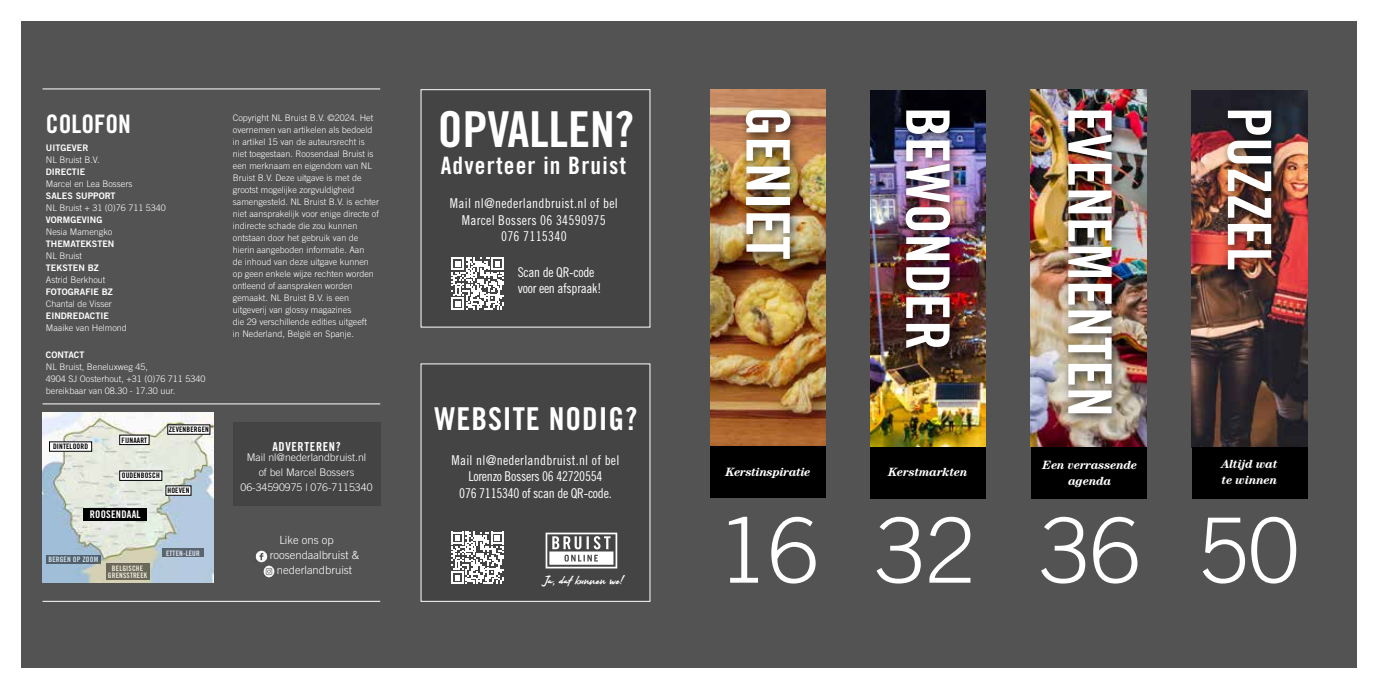
<style>
.page{position:relative;width:1378px;height:689px;background:#fff}
.page>*{position:absolute;margin:0;border:0;box-sizing:border-box;transform-origin:0 0}
.t1{font:300 90px "Trade Gothic LT Std";color:#fff}
.t2{font:60px "Trade Gothic LT Std Bd Cn 20";color:#fff}
.t3{font:49.5px "Trade Gothic LT Std Bd Cn 20";color:#fff}
.t4{font:31.5px "Trade Gothic LT Std Bd Cn 20";letter-spacing:.03em;color:#fff}
.t5{font:25.5px "Trade Gothic LT Std Bd Cn 20";color:#fff}
.t6{font:24px "Trade Gothic LT Std Bd Cn 20";letter-spacing:.05em;color:#fff}
.t7{font:13.5px/16.5px "Trade Gothic LT Std Cn 18";letter-spacing:-.02em;color:#fff;text-align:center}
.t8{font:13.5px/16.5px "Trade Gothic LT Std Cn 18";letter-spacing:.02em;color:#fff;text-align:center}
.t9{font:12.3px "Trade Gothic LT Std Bd Cn 20";letter-spacing:.05em;color:#fff}
.t10{font:12.15px "Arkipelago";color:#fff}
.t11{font:italic 700 12px/16.5px "Century Std";letter-spacing:-.02em;color:#fff}
.t12{font:300 11.25px "Trade Gothic LT Std";color:#fff}
.t13{font:300 10.5px/15px "Trade Gothic LT Std";color:#fff;text-align:center}
.t14{font:10.5px "Trade Gothic LT Std Bd Cn 20";letter-spacing:.02em;color:#fff}
.t15{font:300 9px/12px "Trade Gothic LT Std";color:#fff}
.t16{font:9px "Trade Gothic LT Std Bd 2";color:#fff}
.t17{font:7.5px "Trade Gothic LT Std Bd Cn 20";letter-spacing:.02em;color:#000}
.t18{font:7.5px/7.5px "Trade Gothic LT Std Bd Cn 20";letter-spacing:.02em;color:#fff;text-align:center}
</style>
<div class="page">
<div style="left:21px;top:21px;width:668px;height:647px;background:#535353"></div>
<hr style="left:43px;top:89px;width:337px;height:1px;background:#fff">
<hr style="left:43px;top:403px;width:337px;height:1px;background:#fff">
<div style="left:233px;top:422px;width:147px;height:84px;background:#454444"></div>
<hr style="left:43px;top:601px;width:337px;height:1px;background:#fff">
<img style="left:255px;top:550px;width:13px;height:12px">
<img style="left:263px;top:565px;width:12px;height:12px">
<img style="left:43px;top:412px;width:170px;height:171px">
<div style="left:83px;top:508px;width:64px;height:12px;background:#000"></div>
<div style="left:120px;top:471px;width:42px;height:9px;background:#fff"></div>
<div style="left:168px;top:425px;width:42px;height:9px;background:#fff"></div>
<div style="left:166px;top:486px;width:25px;height:9px;background:#fff"></div>
<div style="left:120px;top:435px;width:29px;height:9px;background:#fff"></div>
<div style="left:119px;top:435px;width:30px;height:10px;border:1px solid #000"></div>
<div style="left:50px;top:442px;width:42px;height:9px;background:#fff"></div>
<div style="left:106px;top:563px;width:43px;height:17px;background:#6b685a"></div>
<div style="left:46px;top:555px;width:55px;height:8px;background:#505f6c"></div>
<div style="left:162px;top:549px;width:42px;height:8px;background:#5a6470"></div>
<div style="left:421px;top:89px;width:229px;height:238px;background:#454444"></div>
<svg style="left:451px;top:257px;width:53px;height:53px"></svg>
<div style="left:421px;top:363px;width:229px;height:239px;background:#454444"></div>
<svg style="left:545px;top:533px;width:72px;height:35px"></svg>
<svg style="left:451px;top:531px;width:52px;height:53px"></svg>
<div style="left:689px;top:21px;width:667px;height:647px;background:#535353"></div>
<img style="left:870px;top:90px;width:116px;height:357px">
<div style="left:870px;top:447px;width:116px;height:51px;background:#000"></div>
<div style="left:900px;top:104px;width:61px;height:255px;background:#000;opacity:.75"></div>
<img style="left:1191px;top:90px;width:116px;height:357px">
<div style="left:1191px;top:447px;width:116px;height:51px;background:#000"></div>
<div style="left:1221px;top:105px;width:62px;height:176px;background:#000;opacity:.75"></div>
<img style="left:710px;top:90px;width:116px;height:356px">
<div style="left:740px;top:104px;width:61px;height:167px;background:#000;opacity:.75"></div>
<div style="left:710px;top:446px;width:116px;height:51px;background:#000"></div>
<img style="left:1031px;top:89px;width:115px;height:357px">
<div style="left:1031px;top:447px;width:116px;height:51px;background:#000"></div>
<div style="left:1062px;top:104px;width:61px;height:321px;background:#000;opacity:.75"></div>
<h3 class="t5" style="left:46px;top:109px;width:86px">COLOFON</h3>
<p class="t16" style="left:46px;top:142px;width:44px">UITGEVER</p>
<p class="t15" style="left:46px;top:154px;width:55px">NL Bruist B.V.</p>
<p class="t16" style="left:46px;top:166px;width:41px">DIRECTIE</p>
<p class="t15" style="left:46px;top:178px;width:88px">Marcel en Lea Bossers</p>
<p class="t16" style="left:46px;top:190px;width:71px">SALES SUPPORT</p>
<p class="t15" style="left:46px;top:202px;width:121px">NL Bruist + 31 (0)76 711 5340</p>
<p class="t16" style="left:46px;top:214px;width:58px">VORMGEVING</p>
<p class="t15" style="left:46px;top:226px;width:68px">Nesia Mamengko</p>
<p class="t16" style="left:46px;top:238px;width:70px">THEMATEKSTEN</p>
<p class="t15" style="left:46px;top:250px;width:37px">NL Bruist</p>
<p class="t16" style="left:46px;top:262px;width:54px">TEKSTEN BZ</p>
<p class="t15" style="left:46px;top:274px;width:61px">Astrid Berkhout</p>
<p class="t16" style="left:46px;top:286px;width:68px">FOTOGRAFIE BZ</p>
<p class="t15" style="left:46px;top:298px;width:68px">Chantal de Visser</p>
<p class="t16" style="left:46px;top:310px;width:64px">EINDREDACTIE</p>
<p class="t15" style="left:46px;top:322px;width:82px">Maaike van Helmond</p>
<p class="t16" style="left:46px;top:349px;width:40px">CONTACT</p>
<p class="t15" style="left:46px;top:361px;width:161px">NL Bruist, Beneluxweg 45,<br>4904 SJ Oosterhout, +31 (0)76 711 5340 bereikbaar van 08.30 - 17.30 uur.</p>
<p class="t17" style="left:53px;top:442px;width:37px">DINTELOORD</p>
<p class="t17" style="left:122px;top:435px;width:27px">FIJNAART</p>
<p class="t17" style="left:169px;top:425px;width:42px">ZEVENBERGEN</p>
<p class="t17" style="left:122px;top:471px;width:40px">OUDENBOSCH</p>
<p class="t14" style="left:90px;top:508px;width:52px">ROOSENDAAL</p>
<p class="t17" style="left:167px;top:486px;width:23px">HOEVEN</p>
<p class="t18" style="left:48px;top:555px;width:51px">BERGEN OP ZOOM</p>
<p class="t18" style="left:108px;top:564px;width:41px">BELGISCHE<br>GRENSSTREEK</p>
<p class="t18" style="left:166px;top:549px;width:35px">ETTEN-LEUR</p>
<p class="t15" style="left:233px;top:112px;width:148px">Copyright NL Bruist B.V. ©2024. Het overnemen van artikelen als bedoeld in artikel 15 van de auteursrecht is niet toegestaan. Roosendaal Bruist is een merknaam en eigendom van NL Bruist B.V. Deze uitgave is met de grootst mogelijke zorgvuldigheid samengesteld. NL Bruist B.V. is echter niet aansprakelijk voor enige directe of indirecte schade die zou kunnen ontstaan door het gebruik van de hierin aangeboden informatie. Aan<br>de inhoud van deze uitgave kunnen op geen enkele wijze rechten worden ontleend of aanspraken worden gemaakt. NL Bruist B.V. is een uitgeverij van glossy magazines<br>die 29 verschillende edities uitgeeft<br>in Nederland, België en Spanje.</p>
<h3 class="t9" style="left:272px;top:439px;width:70px">ADVERTEREN?</h3>
<p class="t13" style="left:240px;top:450px;width:133px">Mail nl@nederlandbruist.nl<br>of bel Marcel Bossers<br>06-34590975 | 076-7115340</p>
<p class="t12" style="left:279px;top:533px;width:56px">Like ons op</p>
<p class="t12" style="left:270px;top:548px;width:91px">roosendaalbruist &amp;</p>
<p class="t12" style="left:277px;top:563px;width:77px">nederlandbruist</p>
<h3 class="t3" style="left:438px;top:100px;width:198px">OPVALLEN?</h3>
<h3 class="t6" style="left:441px;top:150px;width:187px">Adverteer in Bruist</h3>
<h3 class="t8" style="left:450px;top:195px;width:169px">Mail nl@nederlandbruist.nl of bel<br>Marcel Bossers 06 34590975<br>076 7115340</h3>
<h3 class="t7" style="left:518px;top:264px;width:85px;text-align:left">Scan de QR-code voor een afspraak!</h3>
<h3 class="t4" style="left:434px;top:399px;width:205px">WEBSITE NODIG?</h3>
<h3 class="t7" style="left:451px;top:451px;width:169px">Mail nl@nederlandbruist.nl of bel<br>Lorenzo Bossers 06 42720554<br>076 7115340 of scan de QR-code.</h3>
<h3 class="t10" style="left:543px;top:572px;width:83px">Ja, dat kunnen we!</h3>
<h2 class="t2" style="left:804px;top:106px;width:155px;rotate:90deg">GENIET</h2>
<h2 class="t2" style="left:964px;top:107px;width:245px;rotate:90deg">BEWONDER</h2>
<h2 class="t2" style="left:1126px;top:107px;width:311px;rotate:90deg">EVENEMENTEN</h2>
<h3 class="t11" style="left:1042px;top:456px;width:96px;text-align:center">Een verrassende agenda</h3>
<h3 class="t11" style="left:888px;top:463px;width:81px">Kerstmarkten</h3>
<h3 class="t11" style="left:725px;top:464px;width:87px">Kerstinspiratie</h3>
<h1 class="t1" style="left:718px;top:497px;width:102px">16</h1>
<h1 class="t1" style="left:1040px;top:497px;width:102px">36</h1>
<h1 class="t1" style="left:875px;top:497px;width:102px">32</h1>
<h2 class="t2" style="left:1285px;top:107px;width:165px;rotate:90deg">PUZZEL</h2>
<h3 class="t11" style="left:1221px;top:455px;width:58px">Altijd wat te winnen</h3>
<h1 class="t1" style="left:1198px;top:497px;width:102px">50</h1>
</div>
